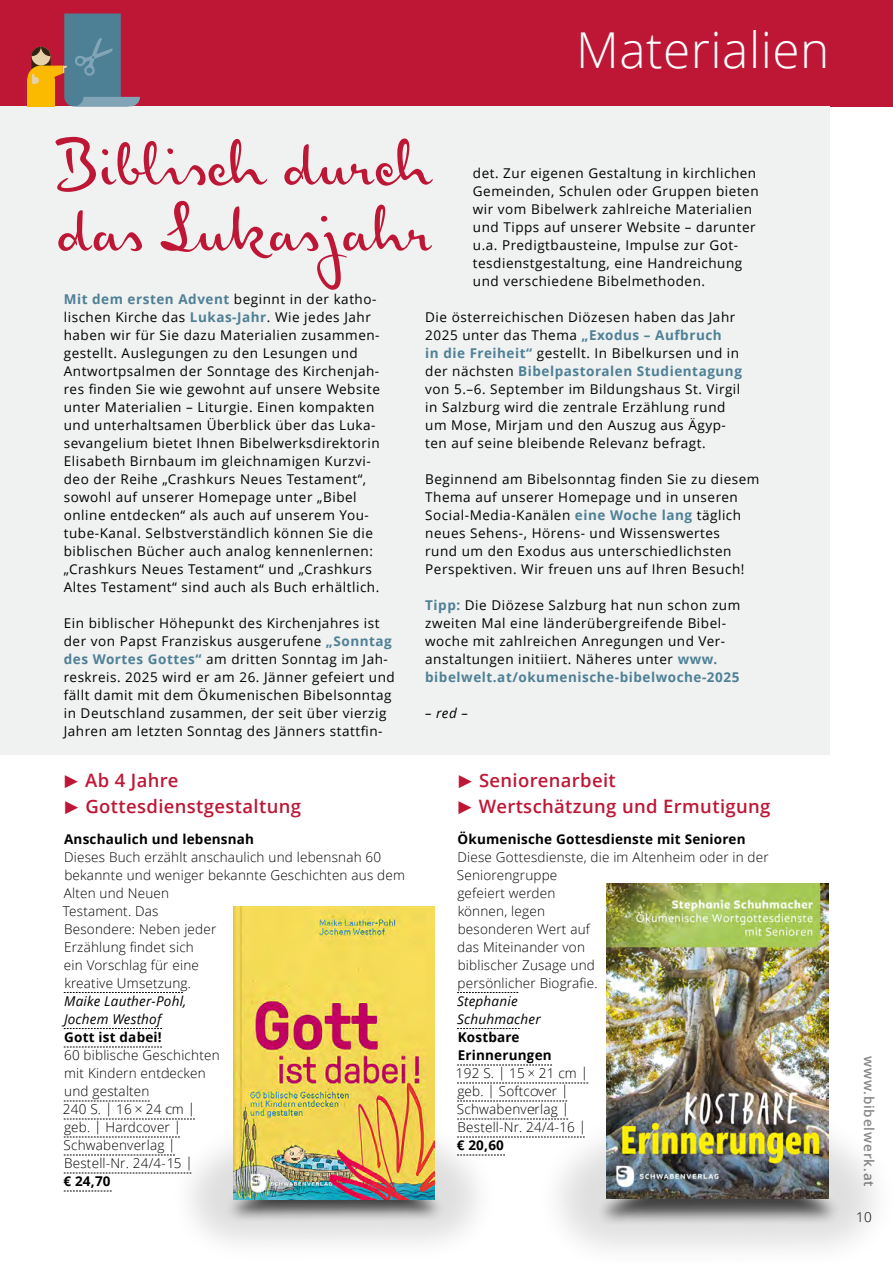
<style>
.page{position:relative;width:893px;height:1263px;background:#fff}
.page>*{position:absolute;margin:0;border:0;box-sizing:border-box;transform-origin:0 0}
.Artikel-HL{font:79.5px/66px "Josef K Paneuropean";color:#be1736}
.Dachzeile{font:300 49.5px "Open Sans";letter-spacing:.01em;color:#fff}
.t1{font:600 18.45px "Open Sans";letter-spacing:.02em;color:#be1736}
.Artikel-Copy{font:13.5px/18px "Open Sans";letter-spacing:.04em;color:#000}
.copy{font:300 13.5px/18px "Open Sans";letter-spacing:.015em;color:#000}
.facts{font:300 13.5px "Open Sans";letter-spacing:.015em;color:#000}
.Headline{font:700 13.5px "Open Sans";letter-spacing:.015em;color:#000}
.Untertitel{font:300 13.5px/18px "Open Sans";letter-spacing:.015em;color:#000}
.Autor{font:italic 13.5px/18px "Open Sans";letter-spacing:.015em;color:#000}
.Titel{font:700 13.5px/18px "Open Sans";letter-spacing:.015em;color:#000}
.t2{font:600 13.5px "Open Sans";letter-spacing:.065em;color:#868786}
.facts-2{font:700 13.5px "Open Sans";letter-spacing:.015em;color:#000}
.Artikel-Copy-2{font:italic 13.5px "Open Sans";color:#000}
.s1{font-weight:700;color:#4e8095}
.s2{font-family:"The Sans C4 s";font-weight:300}
</style>
<div class="page">
<div style="left:0;top:0;width:893px;height:106px;background:#be1736"></div>
<div style="left:0;top:106px;width:829px;height:648px;background:#f0f1f1"></div>
<svg style="left:457px;top:992px;width:61px;height:1px"></svg>
<svg style="left:457px;top:1028px;width:63px;height:1px"></svg>
<svg style="left:457px;top:1065px;width:76px;height:1px"></svg>
<svg style="left:502px;top:1083px;width:31px;height:1px"></svg>
<svg style="left:502px;top:1101px;width:31px;height:1px"></svg>
<svg style="left:502px;top:1119px;width:30px;height:1px"></svg>
<svg style="left:502px;top:1137px;width:31px;height:1px"></svg>
<svg style="left:64px;top:992px;width:119px;height:1px"></svg>
<svg style="left:64px;top:1028px;width:98px;height:1px"></svg>
<svg style="left:64px;top:1047px;width:98px;height:1px"></svg>
<svg style="left:64px;top:1101px;width:86px;height:1px"></svg>
<svg style="left:64px;top:1119px;width:103px;height:1px"></svg>
<svg style="left:64px;top:1137px;width:103px;height:1px"></svg>
<svg style="left:64px;top:1155px;width:103px;height:1px"></svg>
<svg style="left:64px;top:1173px;width:103px;height:1px"></svg>
<svg style="left:64px;top:1191px;width:48px;height:1px"></svg>
<div style="left:27px;top:66px;width:28px;height:27px;background:#fbb900;border-radius:50%"></div>
<div style="left:27px;top:79px;width:28px;height:27px;background:#fbb900"></div>
<svg style="left:31px;top:14px;width:109px;height:92px"></svg>
<svg style="left:167px;top:1070px;width:335px;height:174px"></svg>
<img style="left:234px;top:906px;width:200px;height:293px">
<svg style="left:533px;top:1058px;width:342px;height:191px"></svg>
<img style="left:606px;top:884px;width:222px;height:315px">
<p class="Dachzeile" style="left:576px;top:16px;width:255px">Materialien</p>
<p class="Artikel-HL" style="left:56px;top:123px;width:378px">Biblisch durch das Lukasjahr</p>
<p class="Artikel-Copy" style="left:473px;top:164px;width:287px">det. Zur eigenen Gestaltung in kirchlichen Gemeinden, Schulen oder Gruppen bieten wir vom Bibelwerk zahlreiche Materialien und Tipps auf unserer Website – darunter u.a. Predigtbausteine, Impulse zur Got&shy;tesdienstgestaltung, eine Handreichung und verschiedene Bibelmethoden.</p>
<p class="Artikel-Copy" style="left:425px;top:308px;width:318px">Die österreichischen Diözesen haben das Jahr 2025 unter das Thema <span class="s1">„Exodus – Aufbruch<br>in die Freiheit“</span> gestellt. In Bibelkursen und in der nächsten <span class="s1">Bibelpastoralen Studientagung </span>von 5.–6. September im Bildungshaus St. Virgil in Salzburg wird die zentrale Erzählung rund um Mose, Mirjam und den Auszug aus Ägyp&shy;ten auf seine bleibende Relevanz befragt.</p>
<p class="Artikel-Copy" style="left:425px;top:470px;width:336px">Beginnend am Bibelsonntag finden Sie zu diesem Thema auf unserer Homepage und in unseren Social-Media-Kanälen <span class="s1">eine Woche lang</span> täglich neues Sehens-, Hörens- und Wissenswertes<br>rund um den Exodus aus unterschiedlichsten Perspektiven. Wir freuen uns auf Ihren Besuch!</p>
<p class="Artikel-Copy" style="left:425px;top:596px;width:316px"><span class="s1">Tipp:</span> Die Diözese Salzburg hat nun schon zum zweiten Mal eine länderübergreifende Bibel&shy;woche mit zahlreichen Anregungen und Ver&shy;anstaltungen initiiert. Näheres unter <span class="s1">www. bibelwelt.at/okumenische-bibelwoche-2025</span></p>
<p class="Artikel-Copy-2" style="left:425px;top:704px;width:44px">– red –</p>
<p class="Artikel-Copy" style="left:64px;top:290px;width:318px"><span class="s1">Mit dem ersten Advent</span> beginnt in der katho&shy;lischen Kirche das <span class="s1">Lukas-Jahr</span>. Wie jedes Jahr haben wir für Sie dazu Materialien zusammen&shy;gestellt. Auslegungen zu den Lesungen und Antwortpsalmen der Sonntage des Kirchenjah&shy;res finden Sie wie gewohnt auf unsere Website unter Materialien – Liturgie. Einen kompakten und unterhaltsamen Überblick über das Luka&shy;sevangelium bietet Ihnen Bibelwerksdirektorin Elisabeth Birnbaum im gleichnamigen Kurzvi&shy;deo der Reihe „Crashkurs Neues Testament“, sowohl auf unserer Homepage unter „Bibel online entdecken“ als auch auf unserem You&shy;tube-Kanal. Selbstverständlich können Sie die biblischen Bücher auch analog kennenlernen: „Crashkurs Neues Testament“ und „Crashkurs Altes Testament“ sind auch als Buch erhältlich.</p>
<p class="Artikel-Copy" style="left:64px;top:614px;width:333px">Ein biblischer Höhepunkt des Kirchenjahres ist der von Papst Franziskus ausgerufene <span class="s1">„Sonntag des Wortes Gottes“</span> am dritten Sonntag im Jah&shy;reskreis. 2025 wird er am 26. Jänner gefeiert und fällt damit mit dem Ökumenischen Bibelsonntag in Deutschland zusammen, der seit über vierzig Jahren am letzten Sonntag des Jänners stattfin-</p>
<p class="t1" style="left:62px;top:767px;width:118px"><span class="s2">▶</span> Ab 4 Jahre</p>
<p class="t1" style="left:62px;top:793px;width:241px"><span class="s2">▶</span> Gottesdienstgestaltung</p>
<p class="Headline" style="left:64px;top:830px;width:192px">Anschaulich und lebensnah</p>
<p class="copy" style="left:63px;top:848px;width:344px">Dieses Buch erzählt anschaulich und lebensnah 60 bekannte und weniger bekannte Geschichten aus dem<br>Alten und Neuen<br>Testament. Das<br>Besondere: Neben jeder<br>Erzählung findet sich<br>ein Vorschlag für eine<br>kreative Umsetzung.</p>
<p class="Autor" style="left:64px;top:992px;width:124px">Maike Lauther-Pohl,<br>Jochem Westhof</p>
<p class="Titel" style="left:64px;top:1028px;width:99px">Gott ist dabei!</p>
<p class="Untertitel" style="left:64px;top:1046px;width:157px">60 biblische Geschichten mit Kindern entdecken und gestalten</p>
<p class="facts" style="left:63px;top:1100px;width:134px">240 S. | 16 × 24 cm |</p>
<p class="facts" style="left:64px;top:1118px;width:119px">geb. | Hardcover |</p>
<p class="facts" style="left:64px;top:1136px;width:114px">Schwabenverlag |</p>
<p class="facts" style="left:64px;top:1154px;width:130px">Bestell-Nr. 24/4-15 |</p>
<p class="facts-2" style="left:63px;top:1172px;width:49px">€ 24,70</p>
<p class="t1" style="left:455px;top:767px;width:162px"><span class="s2">▶</span> Seniorenarbeit</p>
<p class="t1" style="left:455px;top:793px;width:317px"><span class="s2">▶</span> Wertschätzung und Ermutigung</p>
<p class="Headline" style="left:457px;top:830px;width:290px">Ökumenische Gottesdienste mit Senioren</p>
<p class="copy" style="left:457px;top:848px;width:313px">Diese Gottesdienste, die im Altenheim oder in der<br>Seniorengruppe<br>gefeiert werden<br>können, legen<br>besonderen Wert auf<br>das Miteinander von<br>biblischer Zusage und<br>persönlicher Biografie.</p>
<p class="Autor" style="left:457px;top:992px;width:85px">Stephanie<br>Schuhmacher</p>
<p class="Titel" style="left:458px;top:1028px;width:96px">Kostbare<br>Erinnerungen</p>
<p class="facts" style="left:456px;top:1064px;width:134px">192 S. | 15 × 21 cm |</p>
<p class="facts" style="left:457px;top:1082px;width:113px">geb. | Softcover |</p>
<p class="facts" style="left:457px;top:1100px;width:114px">Schwabenverlag |</p>
<p class="facts" style="left:458px;top:1118px;width:130px">Bestell-Nr. 24/4-16 |</p>
<p class="facts-2" style="left:457px;top:1136px;width:49px">€ 20,60</p>
<p class="t2" style="left:878px;top:1056px;width:132px;rotate:90deg">www.bibelwerk.at</p>
<p class="copy" style="left:856px;top:1208px;width:17px">10</p>
</div>
